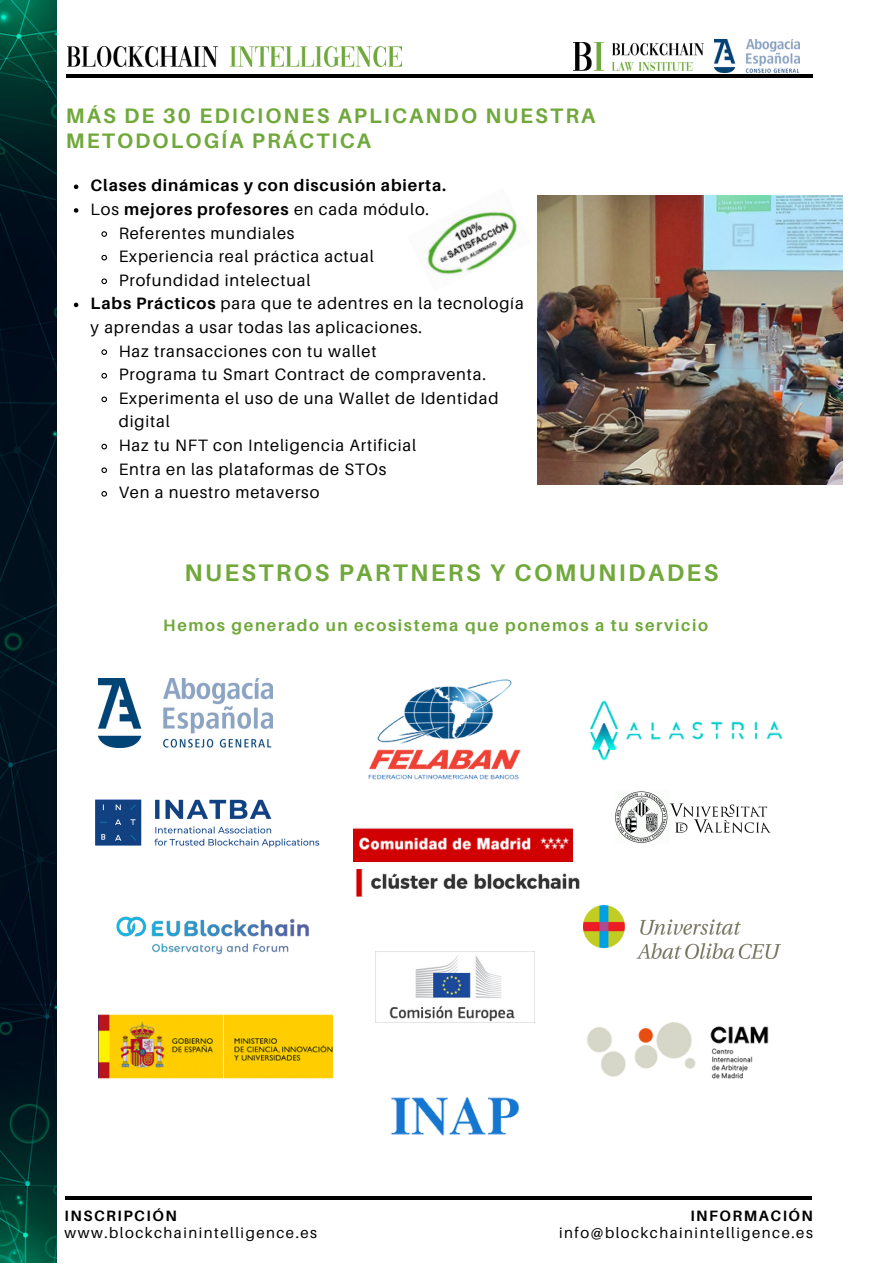
<style>
.page{position:relative;width:893px;height:1264px;background:#fff}
.page>*{position:absolute;margin:0;border:0;box-sizing:border-box;transform-origin:0 0}
.t1{font:700 24px "Aileron";letter-spacing:.1em;color:#70a83b}
.t2{font:700 21px "Aileron";letter-spacing:.1em;color:#70a83b}
.t3{font:16.5px/23.5px "Aileron";letter-spacing:.05em;color:#000}
.t4{font:700 16.5px "Aileron";letter-spacing:.05em;color:#000}
.t5{font:700 16.5px "Aileron";letter-spacing:.1em;color:#70a83b}
.t6{font:15px "Aileron";letter-spacing:.1em;color:#000}
.t7{font:700 15px "Aileron";letter-spacing:.1em;color:#000}
.s1{font-weight:400}
.s2{font-weight:700}
</style>
<div class="page">
<hr style="left:66px;top:74px;width:746px;height:4px;background:#000">
<img style="left:573px;top:43px;width:130px;height:28px">
<img style="left:715px;top:40px;width:84px;height:33px">
<img style="left:538px;top:195px;width:304px;height:289px">
<svg style="left:74px;top:184px;width:4px;height:5px"></svg>
<svg style="left:74px;top:208px;width:4px;height:5px"></svg>
<svg style="left:101px;top:231px;width:6px;height:6px"></svg>
<svg style="left:101px;top:254px;width:6px;height:7px"></svg>
<svg style="left:101px;top:278px;width:6px;height:7px"></svg>
<svg style="left:74px;top:303px;width:4px;height:4px"></svg>
<svg style="left:101px;top:349px;width:6px;height:6px"></svg>
<svg style="left:101px;top:373px;width:6px;height:6px"></svg>
<svg style="left:101px;top:396px;width:6px;height:7px"></svg>
<svg style="left:101px;top:443px;width:6px;height:7px"></svg>
<svg style="left:101px;top:467px;width:6px;height:6px"></svg>
<svg style="left:101px;top:491px;width:6px;height:6px"></svg>
<hr style="left:65px;top:1196px;width:746px;height:3px;background:#000">
<img style="left:427px;top:211px;width:91px;height:64px">
<img style="left:67px;top:46px;width:334px;height:21px">
<img style="left:589px;top:700px;width:194px;height:61px">
<img style="left:376px;top:951px;width:158px;height:71px">
<img style="left:95px;top:799px;width:225px;height:49px">
<img style="left:368px;top:679px;width:153px;height:101px">
<img style="left:116px;top:916px;width:193px;height:39px">
<img style="left:99px;top:679px;width:173px;height:68px">
<img style="left:583px;top:905px;width:197px;height:53px">
<img style="left:391px;top:1096px;width:129px;height:40px">
<img style="left:615px;top:791px;width:156px;height:52px">
<img style="left:99px;top:1014px;width:234px;height:65px">
<img style="left:587px;top:1022px;width:182px;height:57px">
<img style="left:356px;top:869px;width:224px;height:27px">
<img style="left:354px;top:828px;width:218px;height:33px">
<img style="left:0;top:0;width:57px;height:1262px">
<p class="t2" style="left:66px;top:103px;width:531px">MÁS DE 30 EDICIONES APLICANDO NUESTRA</p>
<p class="t2" style="left:66px;top:127px;width:307px">METODOLOGÍA PRÁCTICA</p>
<p class="t4" style="left:91px;top:175px;width:357px">Clases dinámicas y con discusión abierta.</p>
<p class="t4" style="left:91px;top:199px;width:340px"><span class="s1">Los</span> mejores profesores <span class="s1">en cada módulo.</span></p>
<p class="t3" style="left:119px;top:221px;width:177px">Referentes mundiales</p>
<p class="t3" style="left:119px;top:244px;width:257px">Experiencia real práctica actual</p>
<p class="t3" style="left:119px;top:268px;width:193px">Profundidad intelectual</p>
<p class="t3" style="left:91px;top:291px;width:434px"><span class="s2">Labs Prácticos</span> para que te adentres en la tecnología y aprendas a usar todas las aplicaciones.</p>
<p class="t3" style="left:119px;top:339px;width:259px">Haz transacciones con tu wallet</p>
<p class="t3" style="left:119px;top:362px;width:369px">Programa tu Smart Contract de compraventa.</p>
<p class="t3" style="left:119px;top:386px;width:381px">Experimenta el uso de una Wallet de Identidad digital</p>
<p class="t3" style="left:119px;top:433px;width:299px">Haz tu NFT con Inteligencia Artificial</p>
<p class="t3" style="left:119px;top:457px;width:269px">Entra en las plataformas de STOs</p>
<p class="t3" style="left:119px;top:480px;width:202px">Ven a nuestro metaverso</p>
<p class="t1" style="left:184px;top:557px;width:535px">NUESTROS PARTNERS Y COMUNIDADES</p>
<p class="t5" style="left:163px;top:614px;width:546px">Hemos generado un ecosistema que ponemos a tu servicio</p>
<p class="t7" style="left:65px;top:1206px;width:114px">INSCRIPCIÓN</p>
<p class="t6" style="left:65px;top:1223px;width:254px">www.blockchainintelligence.es</p>
<p class="t7" style="left:690px;top:1206px;width:124px">INFORMACIÓN</p>
<p class="t6" style="left:559px;top:1223px;width:255px">info@blockchainintelligence.es</p>
</div>
